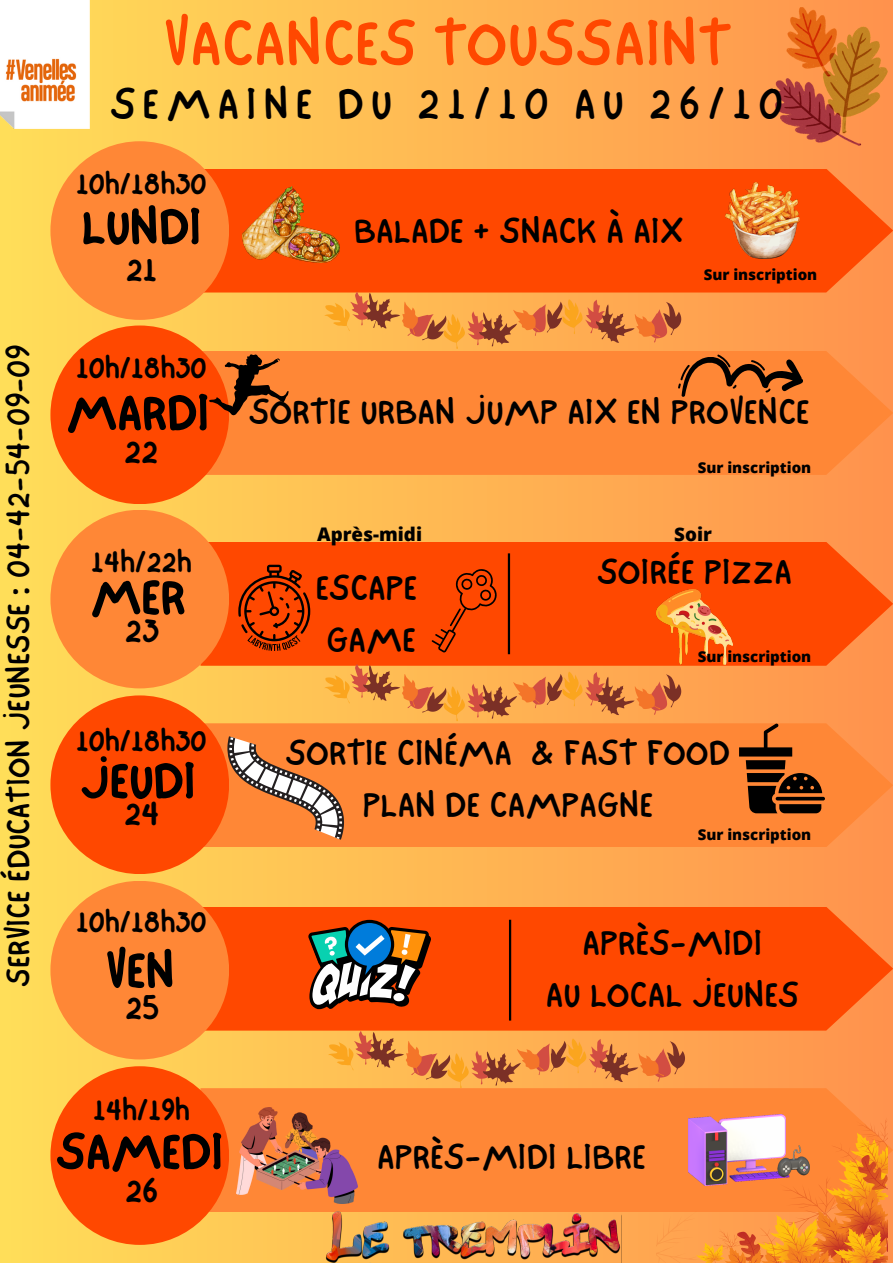
<style>
.page{position:relative;width:893px;height:1263px;background:#fff}
.page>*{position:absolute;margin:0;border:0;box-sizing:border-box;transform-origin:0 0}
.t1{font:67.5px "NF One Little Font Regular";color:#ff4800}
.t2{font:52.8px "NF One Little Font Bold";color:#000}
.t3{font:46.2px "NF One Little Font Regular";letter-spacing:.145em;color:#000}
.t4{font:37.5px/52.3px "NF One Little Font Regular";color:#000;text-align:center}
.t5{font:33.75px "NF One Little Font Regular";color:#000}
.t6{font:33.75px "NF One Little Font Bold";color:#000}
.t7{font:30px "NF One Little Font Bold";color:#000}
.t8{font:800 18.75px "Open Sans";color:#000}
.t9{font:800 15px "Open Sans";color:#000}
</style>
<div class="page">
<div style="left:0;top:0;width:893px;height:1263px;background:linear-gradient(to right,#ffde59,#ff914d)"></div>
<div style="left:205px;top:169px;width:688px;height:123px;background:#ff4800"></div>
<div style="left:50px;top:141px;width:179px;height:179px;background:#ff8736;border-radius:50%"></div>
<svg style="left:203px;top:351px;width:690px;height:124px;fill:#ff8736"></svg>
<div style="left:50px;top:325px;width:179px;height:179px;background:#ff4800;border-radius:50%"></div>
<svg style="left:200px;top:542px;width:693px;height:124px;fill:#ff4800"></svg>
<hr style="left:508px;top:553px;width:2px;height:101px;background:#000">
<div style="left:50px;top:510px;width:179px;height:178px;background:#ff8736;border-radius:50%"></div>
<svg style="left:204px;top:723px;width:689px;height:124px;fill:#ff8736"></svg>
<div style="left:50px;top:695px;width:179px;height:179px;background:#ff4800;border-radius:50%"></div>
<div style="left:203px;top:907px;width:690px;height:123px;background:#ff4800"></div>
<div style="left:50px;top:881px;width:179px;height:178px;background:#ff8736;border-radius:50%"></div>
<div style="left:200px;top:1088px;width:693px;height:124px;background:#ff8736"></div>
<div style="left:50px;top:1066px;width:179px;height:179px;background:#ff4800;border-radius:50%"></div>
<img style="left:0;top:0;width:89px;height:128px">
<img style="left:324px;top:1210px;width:297px;height:53px">
<img style="left:657px;top:589px;width:75px;height:75px">
<img style="left:688px;top:1114px;width:121px;height:3px">
<img style="left:236px;top:1108px;width:122px;height:95px">
<hr style="left:509px;top:920px;width:2px;height:100px;background:#000">
<img style="left:243px;top:186px;width:96px;height:77px">
<img style="left:725px;top:182px;width:74px;height:76px">
<svg style="left:209px;top:354px;width:80px;height:62px"></svg>
<svg style="left:238px;top:565px;width:72px;height:86px"></svg>
<svg style="left:432px;top:569px;width:66px;height:83px"></svg>
<svg style="left:227px;top:736px;width:117px;height:104px"></svg>
<hr style="left:775px;top:797px;width:50px;height:3px;background:#000;border-radius:2px">
<svg style="left:739px;top:723px;width:83px;height:90px"></svg>
<svg style="left:308px;top:920px;width:123px;height:90px"></svg>
<img style="left:775px;top:8px;width:112px;height:138px">
<svg style="left:657px;top:1117px;width:230px;height:145px"></svg>
<svg style="left:328px;top:1031px;width:357px;height:57px"></svg>
<svg style="left:324px;top:664px;width:357px;height:57px"></svg>
<svg style="left:324px;top:292px;width:479px;height:105px"></svg>
<p class="t5" style="left:-2px;top:987px;width:644px;rotate:-90deg">SERVICE ÉDUCATION JEUNESSE : 04-42-54-09-09</p>
<p class="t1" style="left:162px;top:3px;width:570px">VACANCES TOUSSAINT</p>
<p class="t3" style="left:110px;top:76px;width:674px">SEMAINE DU 21/10 AU 26/10</p>
<h2 class="t7" style="left:76px;top:166px;width:132px">10h/18h30</h2>
<p class="t2" style="left:81px;top:195px;width:122px">LUNDI</p>
<p class="t6" style="left:126px;top:249px;width:33px">21</p>
<p class="t7" style="left:76px;top:350px;width:132px">10h/18h30</p>
<h4 class="t2" style="left:66px;top:381px;width:145px">MARDI</h4>
<h5 class="t6" style="left:124px;top:432px;width:36px">22</h5>
<h5 class="t7" style="left:91px;top:544px;width:102px">14h/22h</h5>
<h5 class="t2" style="left:90px;top:565px;width:97px">MER</h5>
<p class="t6" style="left:125px;top:611px;width:36px">23</p>
<h2 class="t7" style="left:76px;top:723px;width:132px">10h/18h30</h2>
<h2 class="t2" style="left:80px;top:749px;width:118px">JEUDI</h2>
<h6 class="t6" style="left:124px;top:793px;width:37px">24</h6>
<p class="t7" style="left:76px;top:904px;width:132px">10h/18h30</p>
<p class="t2" style="left:105px;top:938px;width:71px">VEN</p>
<h6 class="t6" style="left:125px;top:987px;width:35px">25</h6>
<p class="t4" style="left:354px;top:204px;width:331px">BALADE + SNACK À AIX</p>
<h5 class="t9" style="left:703px;top:264px;width:115px">Sur inscription</h5>
<h4 class="t4" style="left:249px;top:384px;width:562px">SORTIE URBAN JUMP AIX EN PROVENCE</h4>
<p class="t8" style="left:317px;top:521px;width:107px">Après-midi</p>
<h4 class="t4" style="left:316px;top:561px;width:103px;text-align:left">ESCAPE<br>GAME</h4>
<h4 class="t9" style="left:697px;top:457px;width:115px">Sur inscription</h4>
<p class="t8" style="left:674px;top:521px;width:39px">Soir</p>
<p class="t4" style="left:597px;top:544px;width:196px">SOIRÉE PIZZA</p>
<p class="t9" style="left:697px;top:646px;width:115px">Sur inscription</p>
<h4 class="t4" style="left:285px;top:725px;width:446px">SORTIE CINÉMA &amp; FAST FOOD<br>PLAN DE CAMPAGNE</h4>
<p class="t9" style="left:697px;top:824px;width:115px">Sur inscription</p>
<p class="t4" style="left:545px;top:915px;width:255px">APRÈS-MIDI<br>AU LOCAL JEUNES</p>
<p class="t7" style="left:93px;top:1091px;width:98px">14h/19h</p>
<p class="t2" style="left:56px;top:1120px;width:168px">SAMEDI</p>
<p class="t6" style="left:125px;top:1171px;width:35px">26</p>
<h4 class="t4" style="left:377px;top:1130px;width:270px">APRÈS-MIDI LIBRE</h4>
</div>
